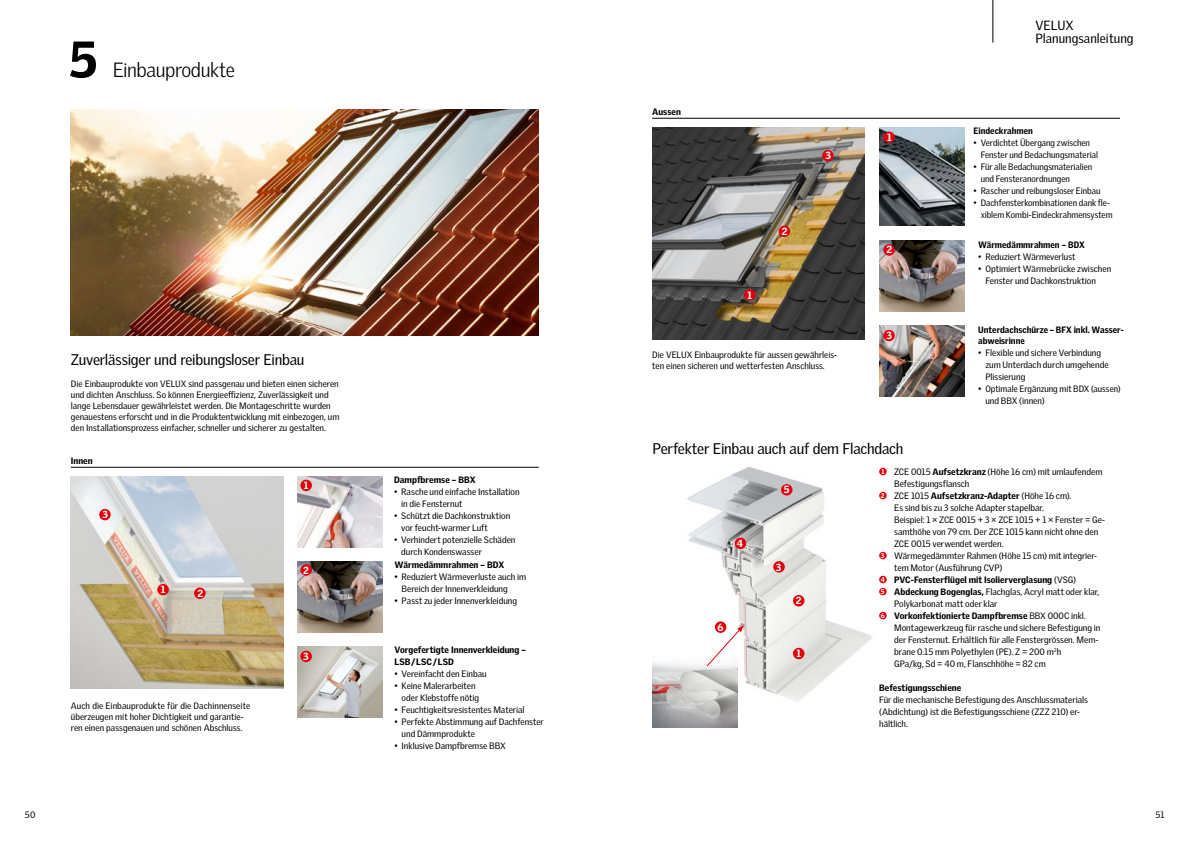
<style>
.page{position:relative;width:1191px;height:842px;background:#fff}
.page>*{position:absolute;margin:0;border:0;box-sizing:border-box;transform-origin:0 0}
.t1{font:900 50px "Velux Gothic";color:#000}
.t2{font:300 20px "Velux Gothic";letter-spacing:-.02em;color:#000}
.t3{font:15px "Velux Gothic";letter-spacing:-.015em;color:#000}
.t4{font:12.9px/12.9px "Velux Gothic";color:#000}
.t5{font:900 10.1px "Velux Gothic";color:#fff}
.t6{font:9px/12px "Velux Gothic";color:#000}
.t7{font:900 9px/11px "Velux Gothic";color:#000}
.s1{font-weight:900}
.s2{font-weight:400}
</style>
<div class="page">
<img style="left:298px;top:561px;width:85px;height:71px">
<img style="left:71px;top:476px;width:212px;height:213px">
<div style="left:157px;top:584px;width:12px;height:11px;background:#e3000b;border-radius:50%"></div>
<div style="left:99px;top:509px;width:12px;height:11px;background:#e3000b;border-radius:50%"></div>
<div style="left:194px;top:587px;width:12px;height:12px;background:#e3000b;border-radius:50%"></div>
<img style="left:879px;top:241px;width:85px;height:70px">
<img style="left:879px;top:326px;width:85px;height:71px">
<img style="left:298px;top:476px;width:85px;height:71px">
<img style="left:879px;top:127px;width:85px;height:99px">
<img style="left:298px;top:646px;width:85px;height:71px">
<img style="left:652px;top:127px;width:213px;height:213px">
<div style="left:822px;top:150px;width:11px;height:11px;background:#e3000b;border-radius:50%"></div>
<div style="left:744px;top:289px;width:11px;height:12px;background:#e3000b;border-radius:50%"></div>
<div style="left:778px;top:226px;width:12px;height:11px;background:#e3000b;border-radius:50%"></div>
<div style="left:883px;top:244px;width:11px;height:12px;background:#e3000b;border-radius:50%"></div>
<div style="left:883px;top:330px;width:11px;height:11px;background:#e3000b;border-radius:50%"></div>
<div style="left:300px;top:480px;width:12px;height:11px;background:#e3000b;border-radius:50%"></div>
<div style="left:883px;top:132px;width:11px;height:11px;background:#e3000b;border-radius:50%"></div>
<div style="left:300px;top:564px;width:12px;height:12px;background:#e3000b;border-radius:50%"></div>
<div style="left:300px;top:651px;width:12px;height:11px;background:#e3000b;border-radius:50%"></div>
<img style="left:71px;top:109px;width:468px;height:227px">
<hr style="left:992px;top:0;width:1px;height:43px;background:#000">
<hr style="left:71px;top:467px;width:468px;height:1px;background:#000">
<hr style="left:652px;top:118px;width:468px;height:1px;background:#000">
<img style="left:687px;top:467px;width:200px;height:246px">
<img style="left:652px;top:656px;width:85px;height:71px">
<div style="left:793px;top:648px;width:11px;height:11px;background:#e3000b;border-radius:50%"></div>
<div style="left:793px;top:595px;width:11px;height:11px;background:#e3000b;border-radius:50%"></div>
<div style="left:773px;top:561px;width:11px;height:12px;background:#e3000b;border-radius:50%"></div>
<div style="left:734px;top:538px;width:12px;height:11px;background:#e3000b;border-radius:50%"></div>
<div style="left:781px;top:484px;width:11px;height:11px;background:#e3000b;border-radius:50%"></div>
<svg style="left:715px;top:621px;width:11px;height:12px"></svg>
<div style="left:879px;top:468px;width:7px;height:7px;background:#e3000b;border-radius:50%"></div>
<div style="left:879px;top:492px;width:7px;height:7px;background:#e3000b;border-radius:50%"></div>
<div style="left:879px;top:552px;width:7px;height:7px;background:#e3000b;border-radius:50%"></div>
<div style="left:879px;top:576px;width:7px;height:7px;background:#e3000b;border-radius:50%"></div>
<div style="left:879px;top:588px;width:7px;height:7px;background:#e3000b;border-radius:50%"></div>
<div style="left:879px;top:612px;width:7px;height:7px;background:#e3000b;border-radius:50%"></div>
<svg style="left:705px;top:625px;width:39px;height:42px"></svg>
<h1 class="t1" style="left:69px;top:28px;width:30px">5</h1>
<h2 class="t2" style="left:113px;top:58px;width:124px">Einbauprodukte</h2>
<h3 class="t3" style="left:71px;top:351px;width:235px">Zuverlässiger und reibungsloser Einbau</h3>
<p class="t6" style="left:71px;top:378px;width:270px;line-height:11px">Die Einbauprodukte von VELUX sind passgenau und bieten einen sicheren und dichten Anschluss. So können Energieeffizienz, Zuverlässigkeit und lange Lebensdauer gewährleistet werden. Die Montageschritte wurden genauestens erforscht und in die Produktentwicklung mit einbezogen, um den Installationsprozess einfacher, schneller und sicherer zu gestalten.</p>
<p class="t7" style="left:71px;top:455px;width:23px">Innen</p>
<p class="t5" style="left:102px;top:508px;width:7px">3</p>
<p class="t5" style="left:161px;top:583px;width:6px">1</p>
<p class="t5" style="left:197px;top:587px;width:7px">2</p>
<p class="t6" style="left:71px;top:700px;width:181px;line-height:11px">Auch die Einbauprodukte für die Dachinnenseite überzeugen mit hoher Dichtigkeit und garantie&shy;ren einen passgenauen und schönen Abschluss.</p>
<p class="t5" style="left:304px;top:479px;width:6px">1</p>
<p class="t5" style="left:303px;top:564px;width:7px">2</p>
<p class="t5" style="left:303px;top:650px;width:7px">3</p>
<p class="t7" style="left:394px;top:474px;width:83px">Dampfbremse – BBX</p>
<p class="t6" style="left:401px;top:486px;width:120px;text-indent:-7px">• Rasche und einfache Installation in die Fensternut</p>
<p class="t6" style="left:401px;top:510px;width:110px;text-indent:-7px">• Schützt die Dachkonstruktion vor feucht-warmer Luft</p>
<p class="t6" style="left:401px;top:534px;width:116px;text-indent:-7px">• Verhindert potenzielle Schäden durch Kondenswasser</p>
<p class="t7" style="left:394px;top:559px;width:111px">Wärmedämmrahmen – BDX</p>
<p class="t6" style="left:401px;top:571px;width:126px;text-indent:-7px">• Reduziert Wärmeverluste auch im<br>Bereich der Innenverkleidung</p>
<p class="t6" style="left:394px;top:595px;width:124px">• Passt zu jeder Innenverkleidung</p>
<p class="t7" style="left:394px;top:644px;width:133px;line-height:12px">Vorgefertigte Innenverkleidung –<br>LSB/LSC/LSD</p>
<p class="t6" style="left:394px;top:668px;width:94px">• Vereinfacht den Einbau</p>
<p class="t6" style="left:401px;top:680px;width:79px;text-indent:-7px">• Keine Malerarbeiten oder Klebstoffe nötig</p>
<p class="t6" style="left:394px;top:704px;width:132px">• Feuchtigkeitsresistentes Material</p>
<p class="t6" style="left:401px;top:716px;width:144px;text-indent:-7px">• Perfekte Abstimmung auf Dachfenster und Dämmprodukte</p>
<p class="t6" style="left:394px;top:740px;width:113px">• Inklusive Dampfbremse BBX</p>
<p class="t7" style="left:652px;top:106px;width:30px">Aussen</p>
<p class="t5" style="left:747px;top:289px;width:6px">1</p>
<p class="t5" style="left:782px;top:225px;width:7px">2</p>
<p class="t5" style="left:825px;top:149px;width:7px">3</p>
<p class="t6" style="left:652px;top:349px;width:186px;line-height:11px">Die VELUX Einbauprodukte für aussen gewährleis&shy;ten einen sicheren und wetterfesten Anschluss.</p>
<p class="t5" style="left:887px;top:131px;width:6px">1</p>
<p class="t5" style="left:886px;top:243px;width:7px">2</p>
<p class="t5" style="left:886px;top:329px;width:7px">3</p>
<h3 class="t3" style="left:652px;top:440px;width:252px">Perfekter Einbau auch auf dem Flachdach</h3>
<h3 class="t4" style="left:1035px;top:18px;width:100px">VELUX<br>Planungsanleitung</h3>
<p class="t7" style="left:973px;top:125px;width:61px">Eindeckrahmen</p>
<p class="t6" style="left:980px;top:137px;width:119px;text-indent:-7px">• Verdichtet Übergang zwischen<br>Fenster und Bedachungsmaterial</p>
<p class="t6" style="left:980px;top:161px;width:113px;text-indent:-7px">• Für alle Bedachungsmaterialien und Fensteranordnungen</p>
<p class="t6" style="left:973px;top:185px;width:128px">• Rascher und reibungsloser Einbau</p>
<p class="t6" style="left:980px;top:197px;width:133px;text-indent:-7px">• Dachfensterkombinationen dank fle&shy;xiblem Kombi-Eindeckrahmensystem</p>
<p class="t7" style="left:978px;top:239px;width:108px">Wärmedämmrahmen – BDX</p>
<p class="t6" style="left:978px;top:250px;width:99px">• Reduziert Wärmeverlust</p>
<p class="t6" style="left:985px;top:262px;width:127px;text-indent:-7px">• Optimiert Wärmebrücke zwischen<br>Fenster und Dachkonstruktion</p>
<p class="t7" style="left:978px;top:324px;width:147px">Unterdachschürze – BFX inkl. Wasser&shy;abweisrinne</p>
<p class="t6" style="left:985px;top:346px;width:125px;text-indent:-7px">• Flexible und sichere Verbindung zum Unterdach durch umgehende<br>Plissierung</p>
<p class="t6" style="left:985px;top:382px;width:137px;text-indent:-7px">• Optimale Ergänzung mit BDX (aussen) und BBX (innen)</p>
<p class="t5" style="left:737px;top:537px;width:8px">4</p>
<p class="t5" style="left:717px;top:621px;width:8px">6</p>
<p class="t5" style="left:783px;top:483px;width:7px">5</p>
<p class="t5" style="left:776px;top:560px;width:7px">3</p>
<p class="t5" style="left:795px;top:594px;width:7px">2</p>
<p class="t5" style="left:796px;top:647px;width:6px">1</p>
<p class="t6" style="left:881px;top:466px;width:222px"><sup>1</sup> ZCE 0015 <span class="s1">Aufsetzkranz</span> (Höhe 16 cm) mit umlaufendem</p>
<p class="t6" style="left:894px;top:478px;width:77px">Befestigungsflansch</p>
<p class="t7" style="left:881px;top:490px;width:192px"><sup>2</sup> <span class="s2">ZCE 1015</span> Aufsetzkranz-Adapter <span class="s2">(Höhe 16 cm).</span></p>
<p class="t6" style="left:894px;top:502px;width:151px">Es sind bis zu 3 solche Adapter stapelbar.</p>
<p class="t6" style="left:894px;top:514px;width:212px">Beispiel: 1 × ZCE 0015 + 3 × ZCE 1015 + 1 × Fenster = Ge-</p>
<p class="t6" style="left:894px;top:526px;width:206px">samthöhe von 79 cm. Der ZCE 1015 kann nicht ohne den</p>
<p class="t6" style="left:894px;top:538px;width:111px">ZCE 0015 verwendet werden.</p>
<p class="t6" style="left:881px;top:550px;width:218px"><sup>3</sup> Wärmegedämmter Rahmen (Höhe 15 cm) mit integrier-</p>
<p class="t6" style="left:894px;top:562px;width:110px">tem Motor (Ausführung CVP)</p>
<p class="t7" style="left:881px;top:574px;width:197px"><sup>4</sup> PVC-Fensterflügel mit Isolierverglasung <span class="s2">(VSG)</span></p>
<p class="t6" style="left:881px;top:586px;width:220px"><sup>5</sup> <span class="s1">Abdeckung Bogenglas,</span> Flachglas, Acryl matt oder klar,</p>
<p class="t6" style="left:894px;top:598px;width:105px">Polykarbonat matt oder klar</p>
<p class="t7" style="left:881px;top:610px;width:206px"><sup>6</sup> Vorkonfektionierte Dampfbremse <span class="s2">BBX 000C inkl.</span></p>
<p class="t6" style="left:894px;top:622px;width:208px">Montagewerkzeug für rasche und sichere Befestigung in</p>
<p class="t6" style="left:894px;top:634px;width:206px">der Fensternut. Erhältlich für alle Fenstergrössen. Mem-</p>
<p class="t6" style="left:894px;top:646px;width:169px">brane 0.15 mm Polyethylen (PE). Z = 200 m<sup>2</sup>h</p>
<p class="t6" style="left:894px;top:658px;width:153px">GPa/kg, Sd = 40 m, Flanschhöhe = 82 cm</p>
<p class="t7" style="left:879px;top:682px;width:84px">Befestigungsschiene</p>
<p class="t6" style="left:879px;top:694px;width:210px">Für die mechanische Befestigung des Anschlussmaterials (Abdichtung) ist die Befestigungsschiene (ZZZ 210) er&shy;hältlich.</p>
<p class="t6" style="left:25px;top:808px;width:12px">50</p>
<p class="t6" style="left:1155px;top:808px;width:10px">51</p>
</div>
